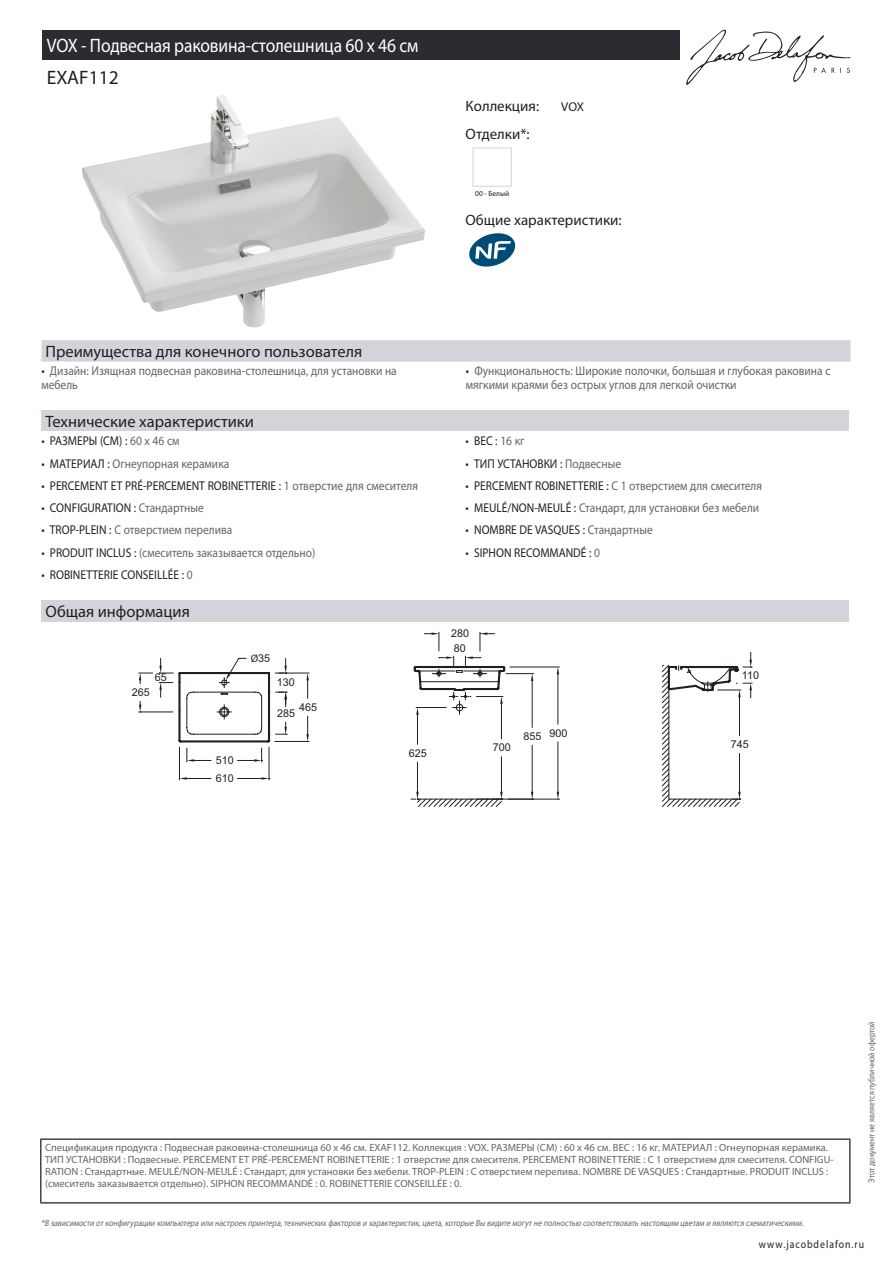
<style>
.page{position:relative;width:893px;height:1263px;background:#fff}
.page>*{position:absolute;margin:0;border:0;box-sizing:border-box;transform-origin:0 0}
.t1{font:19.5px "Myriad Pro";letter-spacing:-.01em;color:#fff;scale:.9 1}
.t2{font:19.5px "Myriad Pro";color:#231f20}
.t3{font:16.5px "Myriad Pro";color:#231f20}
.t4{font:15px "Myriad Pro";color:#231f20}
.t5{font:12.75px/13.5px "Myriad Pro";color:#626568;scale:.9 1}
.t6{font:12.75px "Myriad Pro";color:#231f20;scale:.9 1}
.t7{font:12.75px "Myriad Pro";color:#231f20}
.t8{font:11.25px "Myriad Pro";letter-spacing:.1em;color:#231f20;scale:.87 1}
.t9{font:10.8px "Arial";color:#231f20}
.t10{font:10.5px/12px "Myriad Pro";color:#626568}
.t11{font:italic 9px "Myriad Pro";color:#626568;scale:.87 1}
.t12{font:9px "Myriad Pro";color:#626568;scale:.87 1}
.t13{font:7.5px "Myriad Pro";color:#231f20}
.s1{color:#231f20}
.s2{color:#626568}
.s3{font-family:"Myriad Pro"}
</style>
<div class="page">
<svg style="left:686px;top:30px;width:164px;height:55px"></svg>
<img style="left:82px;top:95px;width:343px;height:233px">
<div style="left:473px;top:148px;width:39px;height:39px;border:1px solid #d3d4da"></div>
<svg style="left:469px;top:233px;width:46px;height:34px"></svg>
<div style="left:41px;top:340px;width:809px;height:22px;background:#d3d4da"></div>
<div style="left:41px;top:410px;width:808px;height:21px;background:#d3d4da"></div>
<div style="left:41px;top:600px;width:808px;height:22px;background:#d3d4da"></div>
<hr style="left:139px;top:711px;width:34px;height:1px;background:#231f20">
<svg style="left:139px;top:673px;width:14px;height:11px"></svg>
<svg style="left:139px;top:701px;width:2px;height:12px"></svg>
<svg style="left:159px;top:632px;width:593px;height:175px"></svg>
<div style="left:43px;top:30px;width:637px;height:30px;background:#2a2c32"></div>
<hr style="left:40px;top:1138px;width:810px;height:2px;background:#040503">
<hr style="left:40px;top:1140px;width:1px;height:62px;background:#040503">
<hr style="left:849px;top:1140px;width:1px;height:62px;background:#040503">
<hr style="left:40px;top:1202px;width:810px;height:1px;background:#040503">
<h1 class="t1" style="left:47px;top:33px;width:414px">VOX - Подвесная раковина-столешница 60 х 46 см</h1>
<h1 class="t2" style="left:47px;top:66px;width:73px">EXAF112</h1>
<h3 class="t4" style="left:466px;top:96px;width:75px">Коллекция:</h3>
<p class="t7" style="left:561px;top:99px;width:24px">VOX</p>
<h3 class="t4" style="left:466px;top:125px;width:66px">Отделки*:</h3>
<p class="t13" style="left:475px;top:189px;width:36px">00 - Белый</p>
<h3 class="t4" style="left:466px;top:210px;width:158px">Общие характеристики:</h3>
<h2 class="t3" style="left:46px;top:341px;width:318px">Преимущества для конечного пользователя</h2>
<p class="t5" style="left:41px;top:364px;width:396px"><span class="s1">•</span> Дизайн: Изящная подвесная раковина-столешница, для установки на мебель</p>
<p class="t5" style="left:466px;top:364px;width:407px"><span class="s1">•</span> Функциональность: Широкие полочки, большая и глубокая раковина с мягкими краями без острых углов для легкой очистки</p>
<h2 class="t3" style="left:46px;top:411px;width:210px">Технические характеристики</h2>
<p class="t6" style="left:41px;top:433px;width:155px">• РАЗМЕРЫ (СМ) : <span class="s2">60 x 46 см</span></p>
<p class="t6" style="left:466px;top:433px;width:67px">• ВЕС : <span class="s2">16 кг</span></p>
<p class="t5" style="left:41px;top:456px;width:210px"><span class="s1">• МАТЕРИАЛ :</span> Огнеупорная керамика</p>
<p class="t6" style="left:466px;top:455px;width:174px">• ТИП УСТАНОВКИ : <span class="s2">Подвесные</span></p>
<p class="t6" style="left:41px;top:478px;width:420px">• PERCEMENT ET PRÉ-PERCEMENT ROBINETTERIE : <span class="s2">1 отверстие для смесителя</span></p>
<p class="t5" style="left:466px;top:479px;width:331px"><span class="s1">• PERCEMENT ROBINETTERIE :</span> С 1 отверстием для смесителя</p>
<p class="t6" style="left:41px;top:500px;width:182px">• CONFIGURATION : <span class="s2">Стандартные</span></p>
<p class="t5" style="left:466px;top:501px;width:328px"><span class="s1">• MEULÉ/NON-MEULÉ :</span> Стандарт, для установки без мебели</p>
<p class="t5" style="left:41px;top:523px;width:214px"><span class="s1">• TROP-PLEIN :</span> С отверстием перелива</p>
<p class="t6" style="left:466px;top:522px;width:209px">• NOMBRE DE VASQUES : <span class="s2">Стандартные</span></p>
<p class="t5" style="left:41px;top:545px;width:306px"><span class="s1">• PRODUIT INCLUS :</span> (смеситель заказывается отдельно)</p>
<p class="t6" style="left:466px;top:545px;width:151px">• SIPHON RECOMMANDÉ : <span class="s2">0</span></p>
<p class="t6" style="left:41px;top:567px;width:170px">• ROBINETTERIE CONSEILLÉE : <span class="s2">0</span></p>
<h2 class="t3" style="left:46px;top:601px;width:146px">Общая информация</h2>
<p class="t9" style="left:451px;top:626px;width:19px">280</p>
<p class="t9" style="left:155px;top:670px;width:13px">65</p>
<p class="t9" style="left:132px;top:685px;width:20px">265</p>
<p class="t9" style="left:216px;top:753px;width:19px">510</p>
<p class="t9" style="left:216px;top:771px;width:19px">610</p>
<p class="t9" style="left:251px;top:651px;width:21px"><span class="s3">Ø</span>35</p>
<p class="t9" style="left:277px;top:675px;width:19px">130</p>
<p class="t9" style="left:299px;top:700px;width:19px">465</p>
<p class="t9" style="left:277px;top:706px;width:19px">285</p>
<p class="t9" style="left:454px;top:641px;width:13px">80</p>
<p class="t9" style="left:409px;top:746px;width:19px">625</p>
<p class="t9" style="left:493px;top:740px;width:19px">700</p>
<p class="t9" style="left:524px;top:729px;width:19px">855</p>
<p class="t9" style="left:549px;top:726px;width:19px">900</p>
<p class="t9" style="left:742px;top:668px;width:19px">110</p>
<p class="t9" style="left:731px;top:737px;width:19px">745</p>
<p class="t10" style="left:45px;top:1141px;width:790px">Спецификация продукта : Подвесная раковина-столешница 60 х 46 см. EXAF112. Коллекция : VOX. РАЗМЕРЫ (СМ) : 60 x 46 см. ВЕС : 16 кг. МАТЕРИАЛ : Огнеупорная керамика.<br>ТИП УСТАНОВКИ : Подвесные. PERCEMENT ET PRÉ-PERCEMENT ROBINETTERIE : 1 отверстие для смесителя. PERCEMENT ROBINETTERIE : С 1 отверстием для смесителя. CONFIGU-RATION : Стандартные. MEULÉ/NON-MEULÉ : Стандарт, для установки без мебели. TROP-PLEIN : С отверстием перелива. NOMBRE DE VASQUES : Стандартные. PRODUIT INCLUS : (смеситель заказывается отдельно). SIPHON RECOMMANDÉ : 0. ROBINETTERIE CONSEILLÉE : 0.</p>
<p class="t11" style="left:41px;top:1217px;width:880px">*В зависимости отконфигурации компьютера или настроек принтера,технических факторов и характеристик,цвета,которые Вы видите могутне полностью соответствовать настоящим цветам и являются схематическими.</p>
<p class="t12" style="left:866px;top:1183px;width:187px;rotate:-90deg">Этот документ не является публичной офертой</p>
<p class="t8" style="left:759px;top:1237px;width:122px">www.jacobdelafon.ru</p>
</div>
